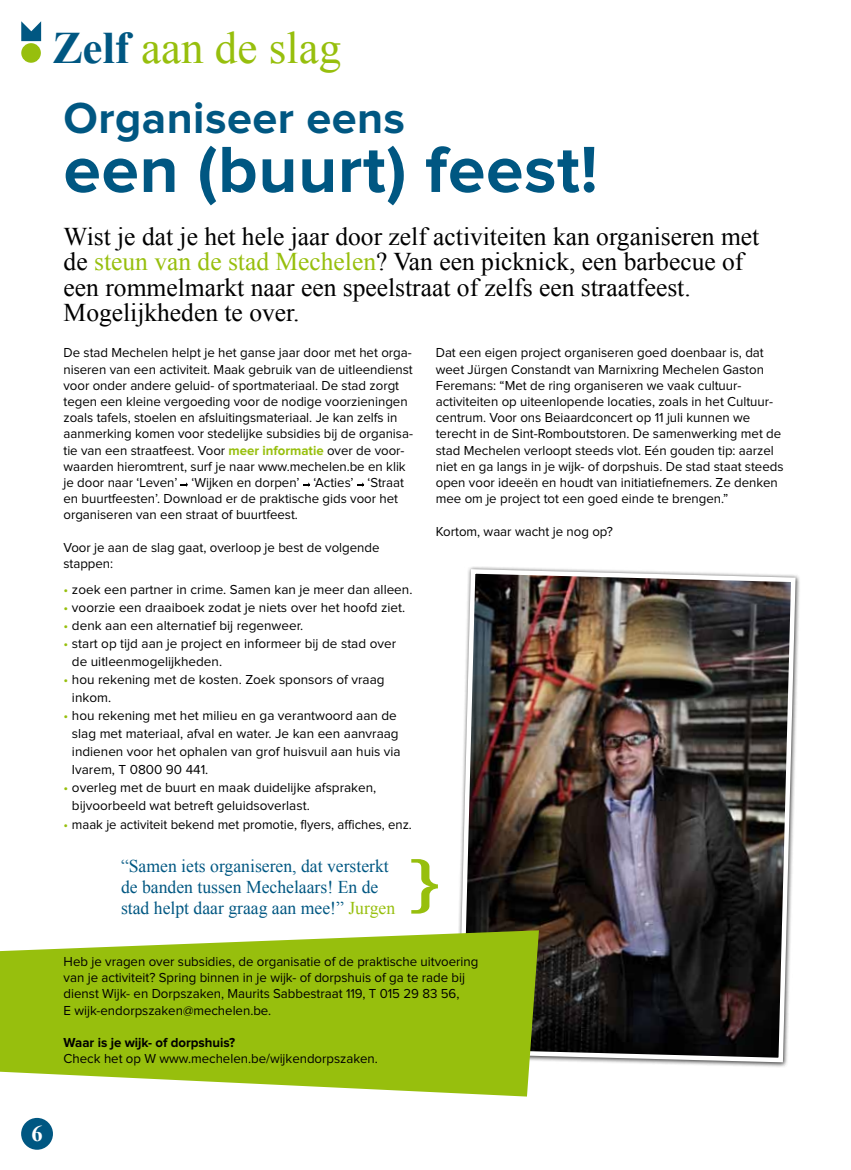
<style>
.page{position:relative;width:851px;height:1170px;background:#fff}
.page>*{position:absolute;margin:0;border:0;box-sizing:border-box;transform-origin:0 0}
.t1{font:700 67.5px "Proxima Nova";color:#005782}
.t2{font:700 45px "Proxima Nova";color:#005782}
.t3{font:45px "Times New Roman";color:#97bf0d}
.t4{font:25.5px/25.5px "Times New Roman";color:#000}
.t5{font:700 22.5px "Times New Roman";color:#fff}
.t6{font:18px/21px "Times New Roman";color:#005782}
.t7{font:13.5px/16.2px "Proxima Nova";color:#000}
.t8{font:700 13.5px "Proxima Nova";color:#000}
.s1{font-weight:700;color:#005782}
.s2{color:#97bf0d}
.s3{font-weight:700;color:#97bf0d}
</style>
<div class="page">
<img style="left:458px;top:566px;width:339px;height:498px">
<svg style="left:411px;top:859px;width:27px;height:54px"></svg>
<svg style="left:0;top:930px;width:539px;height:166px;background:#a5c72e"></svg>
<svg style="left:181px;top:482px;width:7px;height:5px"></svg>
<svg style="left:303px;top:482px;width:7px;height:5px"></svg>
<svg style="left:357px;top:482px;width:7px;height:5px"></svg>
<div style="left:21px;top:1117px;width:32px;height:32px;background:#005782;border-radius:50%"></div>
<svg style="left:21px;top:21px;width:20px;height:20px"></svg>
<div style="left:21px;top:43px;width:20px;height:20px;background:#97bf0d;border-radius:50%"></div>
<h2 class="t3" style="left:52px;top:17px;width:290px"><span class="s1">Zelf</span> aan de slag</h2>
<h2 class="t2" style="left:63px;top:93px;width:343px">Organiseer eens</h2>
<h1 class="t1" style="left:63px;top:131px;width:535px">een (buurt) feest!</h1>
<h3 class="t4" style="left:64px;top:223px;width:697px">Wist je dat je het hele jaar door zelf activiteiten kan organiseren met de <span class="s2">steun van de stad Mechelen</span>? Van een picknick, een barbecue of een rommelmarkt naar een speelstraat of zelfs een straatfeest.<br>Mogelijkheden te over.</h3>
<p class="t7" style="left:63px;top:345px;width:351px">De stad Mechelen helpt je het ganse jaar door met het orga&shy;niseren van een activiteit. Maak gebruik van de uitleendienst voor onder andere geluid- of sportmateriaal. De stad zorgt tegen een kleine vergoeding voor de nodige voorzieningen zoals tafels, stoelen en afsluitingsmateriaal. Je kan zelfs in aanmerking komen voor stedelijke subsidies bij de organisa&shy;tie van een straatfeest. Voor <span class="s3">meer informatie</span> over de voor&shy;waarden hieromtrent, surf je naar www.mechelen.be en klik je door naar ‘Leven’ ‘Wijken en dorpen’ ‘Acties’ ‘Straat en buurtfeesten’. Download er de praktische gids voor het organiseren van een straat of buurtfeest.</p>
<p class="t7" style="left:63px;top:539px;width:317px">Voor je aan de slag gaat, overloop je best de volgende stappen:</p>
<p class="t7" style="left:63px;top:582px;width:350px"><span class="s2">•</span> zoek een partner in crime. Samen kan je meer dan alleen.</p>
<p class="t7" style="left:63px;top:600px;width:343px"><span class="s2">•</span> voorzie een draaiboek zodat je niets over het hoofd ziet.</p>
<p class="t7" style="left:63px;top:618px;width:241px"><span class="s2">•</span> denk aan een alternatief bij regenweer.</p>
<p class="t7" style="left:72px;top:635px;width:325px;line-height:18px;text-indent:-9px"><span class="s2">•</span> start op tijd aan je project en informeer bij de stad over de uitleenmogelijkheden.</p>
<p class="t7" style="left:72px;top:671px;width:314px;line-height:18px;text-indent:-9px"><span class="s2">•</span> hou rekening met de kosten. Zoek sponsors of vraag inkom.</p>
<p class="t7" style="left:72px;top:707px;width:330px;line-height:18px;text-indent:-9px"><span class="s2">•</span> hou rekening met het milieu en ga verantwoord aan de slag met materiaal, afval en water. Je kan een aanvraag indienen voor het ophalen van grof huisvuil aan huis via Ivarem, T 0800 90 441.</p>
<p class="t7" style="left:72px;top:779px;width:306px;line-height:18px;text-indent:-9px"><span class="s2">•</span> overleg met de buurt en maak duidelijke afspraken, bijvoorbeeld wat betreft geluidsoverlast.</p>
<p class="t7" style="left:63px;top:816px;width:350px"><span class="s2">•</span> maak je activiteit bekend met promotie, flyers, affiches, enz.</p>
<p class="t7" style="left:435px;top:345px;width:349px">Dat een eigen project organiseren goed doenbaar is, dat weet Jürgen Constandt van Marnixring Mechelen Gaston Feremans: “Met de ring organiseren we vaak cultuur&shy;activiteiten op uiteenlopende locaties, zoals in het Cultuur&shy;centrum. Voor ons Beiaardconcert op 11 juli kunnen we terecht in de Sint-Romboutstoren. De samenwerking met de stad Mechelen verloopt steeds vlot. Eén gouden tip: aarzel niet en ga langs in je wijk- of dorpshuis. De stad staat steeds open voor ideeën en houdt van initiatiefnemers. Ze denken mee om je project tot een goed einde te brengen.”</p>
<p class="t7" style="left:435px;top:523px;width:179px">Kortom, waar wacht je nog op?</p>
<h3 class="t6" style="left:121px;top:854px;width:275px">“Samen iets organiseren, dat versterkt de banden tussen Mechelaars! En de stad helpt daar graag aan mee!” <span class="s2">Jurgen</span></h3>
<p class="t7" style="left:64px;top:953px;width:416px">Heb je vragen over subsidies, de organisatie of de praktische uitvoering van je activiteit? Spring binnen in je wijk- of dorpshuis of ga te rade bij dienst Wijk- en Dorpszaken, Maurits Sabbestraat 119, T 015 29 83 56,<br>E wijk-endorpszaken@mechelen.be.</p>
<p class="t8" style="left:64px;top:1034px;width:173px">Waar is je wijk- of dorpshuis?</p>
<p class="t7" style="left:64px;top:1050px;width:316px">Check het op W www.mechelen.be/wijkendorpszaken.</p>
<h3 class="t5" style="left:31px;top:1118px;width:13px">6</h3>
</div>
